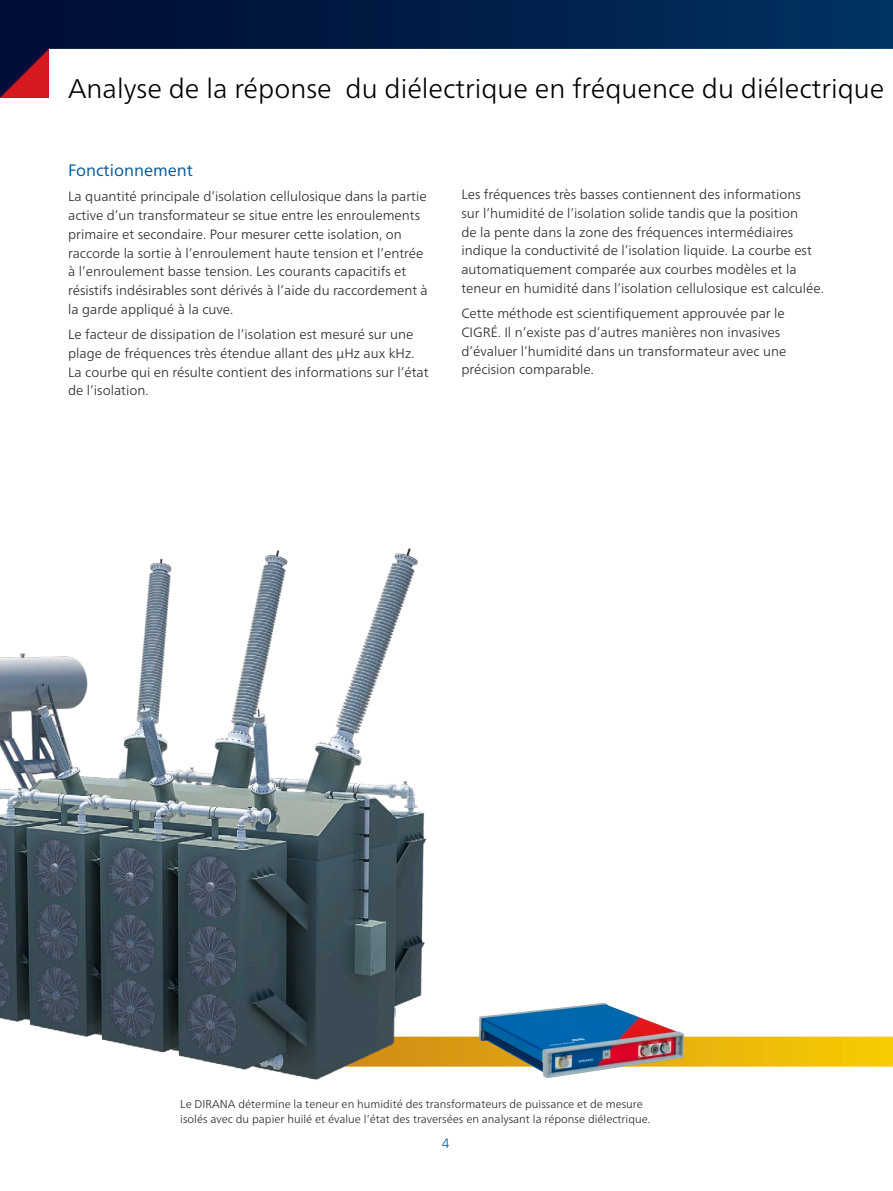
<style>
.page{position:relative;width:893px;height:1191px;background:#fff}
.page>*{position:absolute;margin:0;border:0;box-sizing:border-box;transform-origin:0 0}
.Content_-_Page_Headl{font:300 27px "Frutiger Neue LTW1 G";color:#000}
.Content_-_Headline_1{font:16.5px "Frutiger Neue LTW1 G";color:#00599a}
.Content_-_Normal{font:300 13.5px/18.8px "Frutiger Neue LTW1 G";color:#282829}
.Content_-_Last_Page{font:300 13.5px "Frutiger Neue LTW1 G";color:#00599a}
.Picture_-_Descriptio{font:300 11.25px/15px "Frutiger Neue LTW1 G";color:#282829}
</style>
<div class="page">
<svg style="left:0;top:0;width:893px;height:49px"></svg>
<svg style="left:0;top:49px;width:49px;height:49px"></svg>
<svg style="left:426px;top:1036px;width:467px;height:30px;fill:#eebd0a"></svg>
<img style="left:479px;top:1003px;width:205px;height:75px">
<img style="left:0;top:548px;width:426px;height:532px">
<p class="Content_-_Page_Headl" style="left:68px;top:72px;width:818px">Analyse de la réponse du diélectrique en fréquence du diélectrique</p>
<p class="Content_-_Headline_1" style="left:68px;top:160px;width:126px">Fonctionnement</p>
<p class="Content_-_Normal" style="left:68px;top:187px;width:361px">La quantité principale d’isolation cellulosique dans la partie active d’un transformateur se situe entre les enroulements primaire et secondaire. Pour mesurer cette isolation, on raccorde la sortie à l’enroulement haute tension et l’entrée à l’enroulement basse tension. Les courants capacitifs et résistifs indésirables sont dérivés à l’aide du raccordement à la garde appliqué à la cuve.</p>
<p class="Content_-_Normal" style="left:68px;top:325px;width:362px">Le facteur de dissipation de l’isolation est mesuré sur une plage de fréquences très étendue allant des µHz aux kHz.<br>La courbe qui en résulte contient des informations sur l’état de l’isolation.</p>
<p class="Content_-_Normal" style="left:461px;top:185px;width:364px">Les fréquences très basses contiennent des informations<br>sur l’humidité de l’isolation solide tandis que la position<br>de la pente dans la zone des fréquences intermédiaires indique la conductivité de l’isolation liquide. La courbe est automatiquement comparée aux courbes modèles et la teneur en humidité dans l’isolation cellulosique est calculée.</p>
<p class="Content_-_Normal" style="left:461px;top:304px;width:326px">Cette méthode est scientifiquement approuvée par le CIGRÉ. Il n’existe pas d’autres manières non invasives d’évaluer l’humidité dans un transformateur avec une précision comparable.</p>
<p class="Picture_-_Descriptio" style="left:180px;top:1096px;width:472px">Le DIRANA détermine la teneur en humidité des transformateurs de puissance et de mesure isolés avec du papier huilé et évalue l’état des traversées en analysant la réponse diélectrique.</p>
<p class="Content_-_Last_Page" style="left:442px;top:1135px;width:9px">4</p>
</div>
